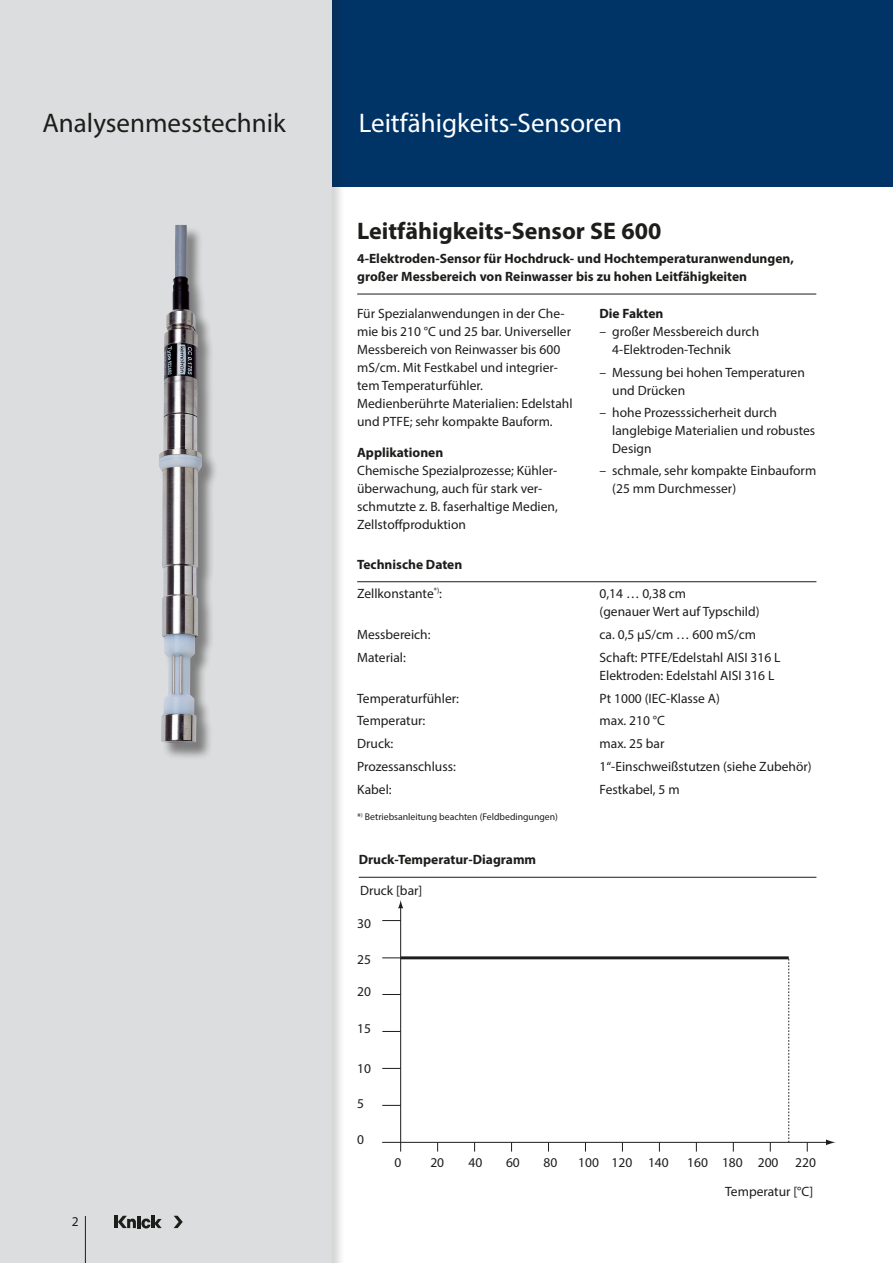
<style>
.page{position:relative;width:893px;height:1263px;background:#fff}
.page>*{position:absolute;margin:0;border:0;box-sizing:border-box;transform-origin:0 0}
.Produktgruppe{font:27px "Myriad Pro";color:#fff}
.t1{font:27px "Myriad Pro";color:#1d1d1b}
.Headline_Produkt{font:700 24px "Myriad Pro";color:#1d1d1b}
.Text{font:13.5px/18px "Myriad Pro";color:#1d1d1b}
.Tabelle{font:13.5px/18px "Myriad Pro";color:#1d1d1b}
.Subhead_Produkt{font:700 13.5px/18px "Myriad Pro";color:#1d1d1b}
.Beschriftungen{font:13.5px "Myriad Pro";color:#1d1d1b}
.Tabelle_Headline{font:700 13.5px "Myriad Pro";color:#1d1d1b}
.Zwischenüberschrift{font:700 13.5px "Myriad Pro";color:#1d1d1b}
.Fußnoten{font:9.75px "Myriad Pro";color:#1d1d1b}
</style>
<div class="page">
<div style="left:332px;top:0;width:561px;height:187px;background:#003466"></div>
<div style="left:0;top:0;width:346px;height:1263px;background:#1d1d1b;opacity:.2"></div>
<div style="left:0;top:0;width:332px;height:1263px;background:#dcddde"></div>
<hr style="left:85px;top:1216px;width:1px;height:47px;background:#1d1d1b">
<hr style="left:114px;top:1216px;width:4px;height:12px;background:#1d1d1b">
<svg style="left:174px;top:1216px;width:9px;height:12px"></svg>
<svg style="left:118px;top:1216px;width:44px;height:12px"></svg>
<hr style="left:400px;top:906px;width:1px;height:245px;background:#1d1d1b">
<svg style="left:398px;top:900px;width:5px;height:8px"></svg>
<hr style="left:382px;top:1142px;width:446px;height:1px;background:#1d1d1b">
<svg style="left:826px;top:1139px;width:10px;height:6px"></svg>
<svg style="left:382px;top:1068px;width:19px;height:1px"></svg>
<svg style="left:382px;top:994px;width:19px;height:1px"></svg>
<svg style="left:382px;top:920px;width:19px;height:1px"></svg>
<hr style="left:401px;top:956px;width:388px;height:3px;background:#1d1d1b">
<svg style="left:788px;top:958px;width:1px;height:184px"></svg>
<svg style="left:382px;top:957px;width:19px;height:1px"></svg>
<svg style="left:382px;top:1031px;width:19px;height:1px"></svg>
<svg style="left:382px;top:1105px;width:19px;height:1px"></svg>
<div style="left:160px;top:226px;width:59px;height:534px;background:#1d1d1b;opacity:.5"></div>
<img style="left:159px;top:225px;width:43px;height:518px">
<hr style="left:357px;top:294px;width:459px;height:1px;background:#1d1d1b">
<hr style="left:359px;top:877px;width:457px;height:1px;background:#1d1d1b">
<hr style="left:357px;top:581px;width:459px;height:1px;background:#1d1d1b">
<h1 class="t1" style="left:43px;top:106px;width:245px">Analysenmesstechnik</h1>
<p class="Text" style="left:72px;top:1212px;width:8px">2</p>
<p class="Produktgruppe" style="left:359px;top:106px;width:265px">Leitfähigkeits-Sensoren</p>
<p class="Headline_Produkt" style="left:357px;top:215px;width:306px">Leitfähigkeits-Sensor SE 600</p>
<p class="Subhead_Produkt" style="left:357px;top:249px;width:438px">4-Elektroden-Sensor für Hochdruck- und Hochtemperaturanwendungen, großer Messbereich von Reinwasser bis zu hohen Leitfähigkeiten</p>
<p class="Text" style="left:357px;top:305px;width:217px">Für Spezialanwendungen in der Che&shy;mie bis 210 °C und 25 bar. Universeller Messbereich von Reinwasser bis 600 mS/cm. Mit Festkabel und integrier&shy;tem Temperaturfühler.<br>Medienberührte Materialien: Edelstahl und PTFE; sehr kompakte Bauform.</p>
<p class="Zwischenüberschrift" style="left:357px;top:444px;width:88px">Applikationen</p>
<p class="Text" style="left:357px;top:461px;width:202px">Chemische Spezialprozesse; Kühler&shy;überwachung, auch für stark ver&shy;schmutzte z. B. faserhaltige Medien,<br>Zellstoffproduktion</p>
<p class="Zwischenüberschrift" style="left:599px;top:305px;width:65px">Die Fakten</p>
<p class="Text" style="left:612px;top:323px;width:148px;text-indent:-13px">– großer Messbereich durch<br>4-Elektroden-Technik</p>
<p class="Text" style="left:612px;top:363px;width:194px;text-indent:-13px">– Messung bei hohen Temperaturen und Drücken</p>
<p class="Text" style="left:612px;top:403px;width:204px;text-indent:-13px">– hohe Prozesssicherheit durch langlebige Materialien und robustes<br>Design</p>
<p class="Text" style="left:612px;top:461px;width:206px;text-indent:-13px">– schmale, sehr kompakte Einbauform (25 mm Durchmesser)</p>
<p class="Tabelle_Headline" style="left:357px;top:555px;width:107px">Technische Daten</p>
<p class="Tabelle" style="left:357px;top:584px;width:86px">Zellkonstante<sup>*)</sup>:</p>
<p class="Tabelle" style="left:600px;top:584px;width:162px">0,14 … 0,38 cm<br>(genauer Wert auf Typschild)</p>
<p class="Tabelle" style="left:357px;top:625px;width:75px">Messbereich:</p>
<p class="Tabelle" style="left:600px;top:625px;width:158px">ca. 0,5 µS/cm … 600 mS/cm</p>
<p class="Tabelle" style="left:357px;top:648px;width:50px">Material:</p>
<p class="Tabelle" style="left:600px;top:648px;width:182px">Schaft: PTFE/Edelstahl AISI 316 L<br>Elektroden: Edelstahl AISI 316 L</p>
<p class="Tabelle" style="left:357px;top:689px;width:103px">Temperaturfühler:</p>
<p class="Tabelle" style="left:600px;top:689px;width:122px">Pt 1000 (IEC-Klasse A)</p>
<p class="Tabelle" style="left:357px;top:712px;width:70px">Temperatur:</p>
<p class="Tabelle" style="left:600px;top:712px;width:67px">max. 210 °C</p>
<p class="Tabelle" style="left:357px;top:734px;width:38px">Druck:</p>
<p class="Tabelle" style="left:600px;top:734px;width:66px">max. 25 bar</p>
<p class="Tabelle" style="left:357px;top:757px;width:100px">Prozessanschluss:</p>
<p class="Tabelle" style="left:600px;top:757px;width:214px">1“-Einschweißstutzen (siehe Zubehör)</p>
<p class="Tabelle" style="left:357px;top:780px;width:36px">Kabel:</p>
<p class="Tabelle" style="left:600px;top:780px;width:82px">Festkabel, 5 m</p>
<p class="Fußnoten" style="left:357px;top:811px;width:202px">*<sup>)</sup> Betriebsanleitung beachten (Feldbedingungen)</p>
<p class="Tabelle_Headline" style="left:359px;top:851px;width:179px">Druck-Temperatur-Diagramm</p>
<p class="Beschriftungen" style="left:360px;top:882px;width:64px">Druck [bar]</p>
<p class="Beschriftungen" style="left:357px;top:915px;width:15px">30</p>
<p class="Beschriftungen" style="left:357px;top:951px;width:15px">25</p>
<p class="Beschriftungen" style="left:357px;top:983px;width:15px">20</p>
<p class="Beschriftungen" style="left:357px;top:1020px;width:15px">15</p>
<p class="Beschriftungen" style="left:357px;top:1060px;width:15px">10</p>
<p class="Beschriftungen" style="left:357px;top:1095px;width:8px">5</p>
<p class="Beschriftungen" style="left:357px;top:1131px;width:8px">0</p>
<p class="Beschriftungen" style="left:394px;top:1154px;width:8px">0</p>
<p class="Beschriftungen" style="left:430px;top:1154px;width:15px">20</p>
<p class="Beschriftungen" style="left:469px;top:1154px;width:15px">40</p>
<p class="Beschriftungen" style="left:506px;top:1154px;width:15px">60</p>
<p class="Beschriftungen" style="left:543px;top:1154px;width:15px">80</p>
<p class="Beschriftungen" style="left:578px;top:1154px;width:22px">100</p>
<p class="Beschriftungen" style="left:611px;top:1154px;width:22px">120</p>
<p class="Beschriftungen" style="left:648px;top:1154px;width:22px">140</p>
<p class="Beschriftungen" style="left:687px;top:1154px;width:22px">160</p>
<p class="Beschriftungen" style="left:722px;top:1154px;width:22px">180</p>
<p class="Beschriftungen" style="left:758px;top:1154px;width:22px">200</p>
<p class="Beschriftungen" style="left:795px;top:1154px;width:22px">220</p>
<p class="Beschriftungen" style="left:725px;top:1183px;width:90px">Temperatur [°C]</p>
</div>
